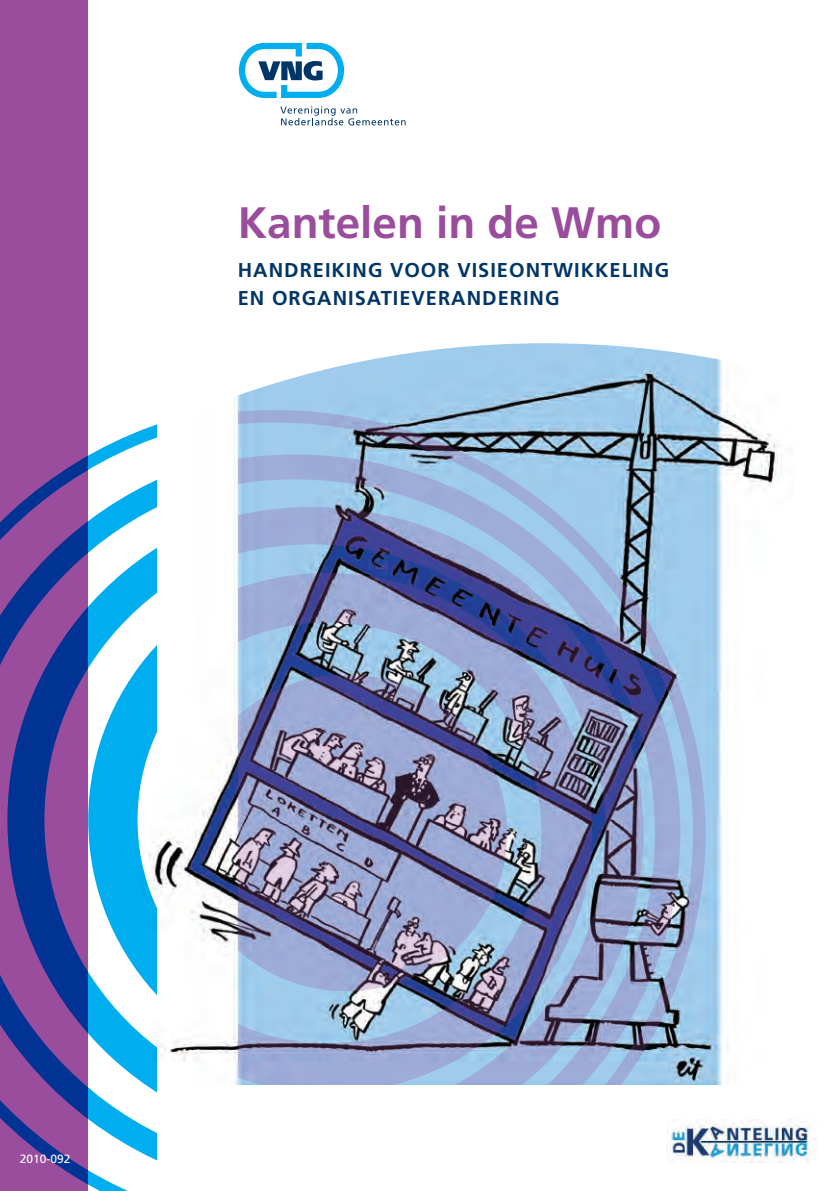
<style>
.page{position:relative;width:840px;height:1191px;background:#fff}
.page>*{position:absolute;margin:0;border:0;box-sizing:border-box;transform-origin:0 0}
.t1{font:700 44px "Frutiger LT Std";color:#9a4c9d}
.t2{font:700 20px/28px "Frutiger LT Std";letter-spacing:.05em;color:#003667}
.t3{font:12px "Frutiger LT Std";color:#fff}
</style>
<div class="page">
<img style="left:157px;top:536px;width:572px;height:549px">
<div style="left:0;top:0;width:87px;height:1191px;background:#9a4c9d"></div>
<svg style="left:234px;top:488px;width:517px;height:48px"></svg>
<svg style="left:0;top:401px;width:157px;height:790px"></svg>
<img style="left:238px;top:488px;width:467px;height:597px">
<svg style="left:234px;top:343px;width:560px;height:145px;fill:#9fcbec"></svg>
<svg style="left:238px;top:42px;width:167px;height:83px"></svg>
<img style="left:667px;top:1119px;width:149px;height:44px">
<h1 class="t1" style="left:238px;top:196px;width:425px">KANTELEN IN DE WMO</h1>
<p class="t2" style="left:238px;top:256px;width:432px">HANDREIKING VOOR VISIEONTWIKK ELING<br>EN ORGANISATIEVERANDERING</p>
<p class="t3" style="left:20px;top:1151px;width:52px">2010-092</p>
</div>
